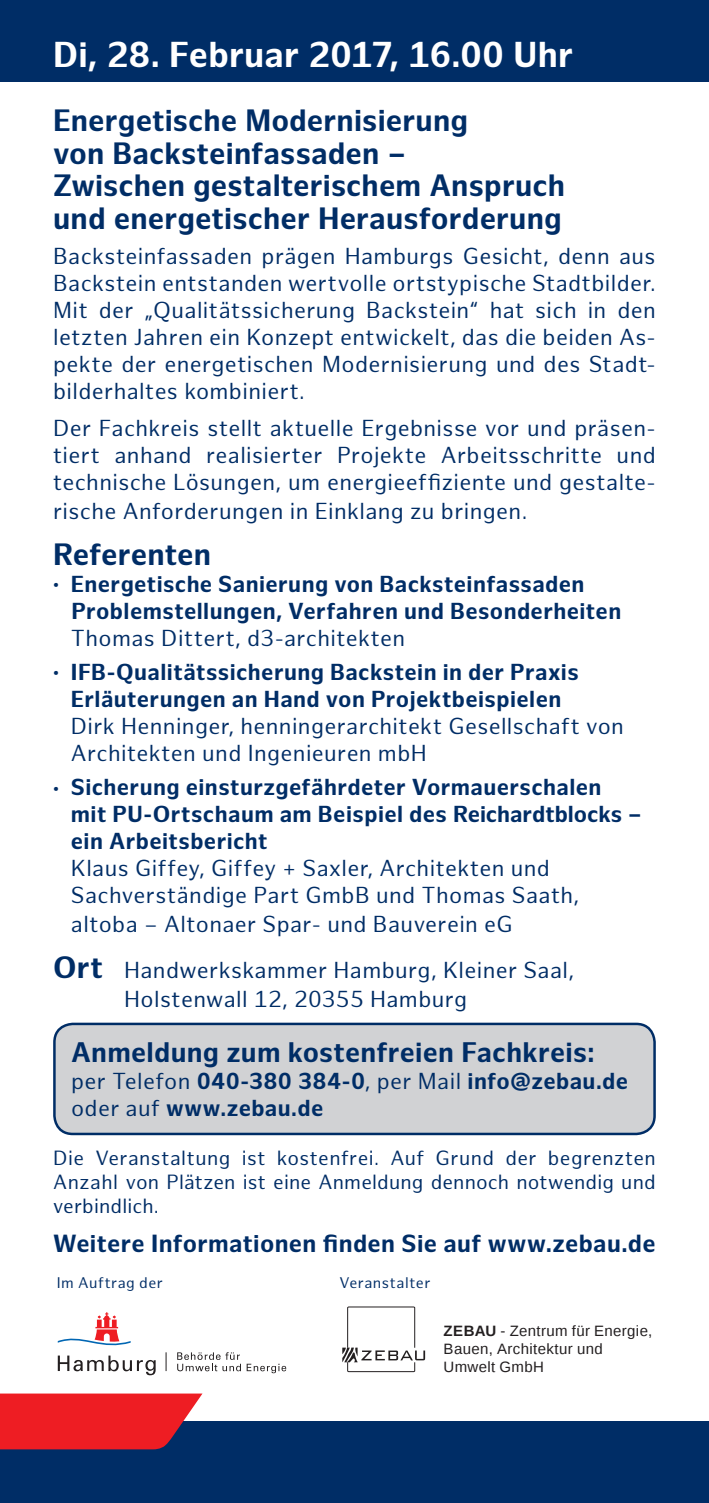
<style>
.page{position:relative;width:709px;height:1503px;background:#fff}
.page>*{position:absolute;margin:0;border:0;box-sizing:border-box;transform-origin:0 0}
.t1{font:700 35px "Hamburg Sans";letter-spacing:.005em;color:#fff}
.t2{font:700 30px/32.5px "Hamburg Sans";letter-spacing:.005em;color:#002d66}
.t3{font:700 27.5px "Hamburg Sans";letter-spacing:.01em;color:#002d66}
.t4{font:700 24px "Hamburg Sans";letter-spacing:.015em;color:#002d66}
.t5{font:22.5px/27px "Hamburg Sans";letter-spacing:.02em;color:#002d66}
.t6{font:700 22.5px/27px "Hamburg Sans";letter-spacing:.015em;color:#002d66}
.t7{font:20px/24px "Hamburg Sans";letter-spacing:.01em;color:#002d66;text-align:justify}
.t8{font:15px/18px "Liberation Sans";letter-spacing:.025em;color:#231f20}
.t9{font:15px "Hamburg Sans";letter-spacing:.035em;color:#002d66}
.s1{font-size:15px}
.s2{font-weight:700;font-size:30px}
.s3{font-weight:400}
.s4{font-weight:700}
</style>
<div class="page">
<div style="left:0;top:1421px;width:709px;height:81px;background:#002d66"></div>
<svg style="left:0;top:1393px;width:202px;height:56px;background:#dd252e"></svg>
<div style="left:54px;top:1023px;width:600px;height:110px;background:#d1d2d4;border-radius:18px"></div>
<div style="left:53px;top:1022px;width:603px;height:113px;border:2px solid #002d66;border-radius:18px"></div>
<div style="left:0;top:0;width:709px;height:81px;background:#002d66"></div>
<svg style="left:58px;top:1355px;width:98px;height:20px"></svg>
<svg style="left:58px;top:1312px;width:73px;height:34px"></svg>
<svg style="left:166px;top:1352px;width:1px;height:19px"></svg>
<svg style="left:177px;top:1352px;width:64px;height:19px"></svg>
<svg style="left:247px;top:1363px;width:39px;height:10px"></svg>
<svg style="left:342px;top:1306px;width:83px;height:66px"></svg>
<h1 class="t1" style="left:53px;top:35px;width:521px">Di, 28. Februar 2017, 16.00 Uhr</h1>
<h2 class="t2" style="left:53px;top:106px;width:513px">Energetische Modernisierung<br>von Backsteinfassaden –<br>Zwischen gestalterischem Anspruch und energetischer Herausforderung</h2>
<p class="t5" style="left:53px;top:243px;width:604px;text-align:justify">Backsteinfassaden prägen Hamburgs Gesicht, denn aus Backstein entstanden wertvolle ortstypische Stadtbilder.<br>Mit der „Qualitätssicherung Backstein“ hat sich in den letzten Jahren ein Konzept entwickelt, das die beiden As&shy;pekte der energetischen Modernisierung und des Stadt&shy;bilderhaltes kombiniert.</p>
<p class="t5" style="left:53px;top:415px;width:604px;text-align:justify">Der Fachkreis stellt aktuelle Ergebnisse vor und präsen&shy;tiert anhand realisierter Projekte Arbeitsschritte und technische Lösungen, um energieeffiziente und gestalte&shy;rische Anforderungen in Einklang zu bringen.</p>
<h2 class="t2" style="left:53px;top:539px;width:159px">Referenten</h2>
<p class="t6" style="left:71px;top:571px;width:551px;text-indent:-18px"><span class="s1">•</span> Energetische Sanierung von Backsteinfassaden<br>Problemstellungen, Verfahren und Besonderheiten</p>
<p class="t5" style="left:71px;top:625px;width:336px">Thomas Dittert, d3-architekten</p>
<p class="t6" style="left:53px;top:659px;width:527px;text-align:center"><span class="s1">•</span> IFB-Qualitätssicherung Backstein in der Praxis<br>Erläuterungen an Hand von Projektbeispielen</p>
<p class="t5" style="left:71px;top:713px;width:554px">Dirk Henninger, henningerarchitekt Gesellschaft von<br>Architekten und Ingenieuren mbH</p>
<p class="t6" style="left:71px;top:774px;width:572px;text-indent:-18px"><span class="s1">•</span> Sicherung einsturzgefährdeter Vormauerschalen mit PU-Ortschaum am Beispiel des Reichardtblocks – ein Arbeitsbericht</p>
<p class="t5" style="left:71px;top:855px;width:510px;line-height:28px">Klaus Giffey, Giffey + Saxler, Architekten und<br>Sachverständige Part GmbB und Thomas Saath, altoba – Altonaer Spar- und Bauverein eG</p>
<p class="t5" style="left:124px;top:956px;width:451px;line-height:28.8px;text-indent:-71px"><span class="s2">Ort</span> Handwerkskammer Hamburg, Kleiner Saal,<br>Holstenwall 12, 20355 Hamburg</p>
<p class="t3" style="left:71px;top:1036px;width:525px">Anmeldung zum kostenfreien Fachkreis:</p>
<p class="t6" style="left:71px;top:1068px;width:558px"><span class="s3">per Telefon</span> 040-380 384-0<span class="s3">, per Mail</span> info@zebau.de <span class="s3">oder auf</span> www.zebau.de</p>
<p class="t7" style="left:53px;top:1146px;width:604px">Die Veranstaltung ist kostenfrei. Auf Grund der begrenzten Anzahl von Plätzen ist eine Anmeldung dennoch notwendig und verbindlich.</p>
<p class="t4" style="left:53px;top:1229px;width:604px">Weitere Informationen finden Sie auf www.zebau.de</p>
<p class="t9" style="left:57px;top:1274px;width:108px">Im Auftrag der</p>
<p class="t9" style="left:339px;top:1274px;width:92px">Veranstalter</p>
<p class="t8" style="left:443px;top:1322px;width:210px"><span class="s4">ZEBAU</span> - Zentrum für Energie,<br>Bauen, Architektur und<br>Umwelt GmbH</p>
</div>
